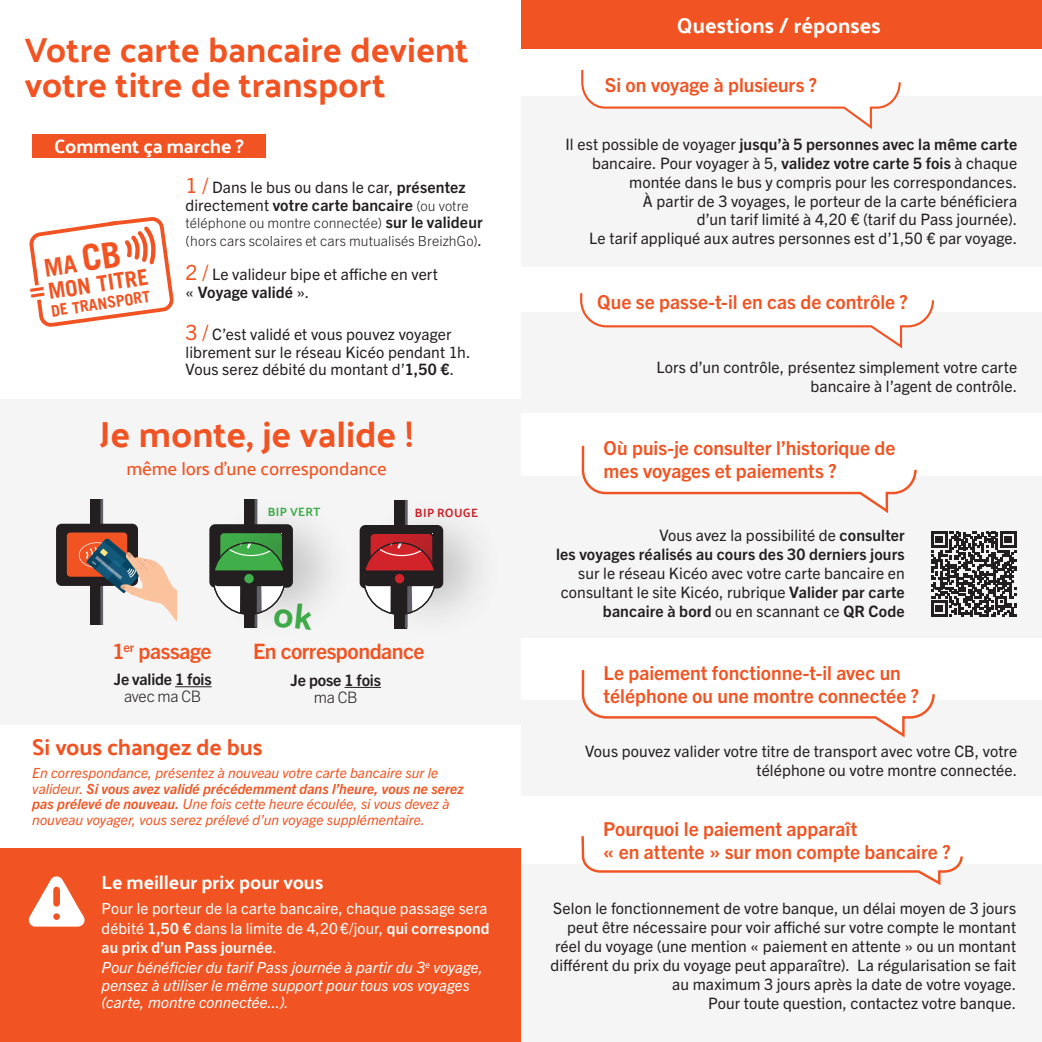
<style>
.page{position:relative;width:1042px;height:1042px;background:#fff}
.page>*{position:absolute;margin:0;border:0;box-sizing:border-box;transform-origin:0 0}
.t1{font:36.23px "Palanquin Dark";color:#f15422}
.t2{font:35px/35.2px "Palanquin Dark";color:#f15422}
.t3{font:700 24.5px "Trade Gothic LT";color:#f15422}
.t4{font:22.75px "Palanquin Dark";letter-spacing:-.01em;color:#f15422}
.t5{font:700 22.22px "Trade Gothic LT";color:#f15422}
.t6{font:21.35px "Palanquin Dark";letter-spacing:.005em;color:#fff}
.t7{font:700 21.18px "Trade Gothic Next LT Pro";letter-spacing:-.025em;color:#f15422}
.t8{font:700 19.25px/23.1px "Trade Gothic Next LT Pro";color:#f15422}
.t9{font:19.25px "Palanquin Dark";letter-spacing:-.005em;color:#fff}
.t10{font:500 18.38px "Palanquin";letter-spacing:-.01em;color:#f15422}
.t11{font:700 15.92px "Trade Gothic LT";color:#f15422}
.t12{font:15.75px/18.9px "Trade Gothic Next LT Pro";letter-spacing:.005em;color:#231f20;text-align:right}
.t13{font:700 15.75px/18.9px "Trade Gothic Next LT Pro";letter-spacing:.005em;color:#231f20;text-align:right}
.t14{font:700 15.75px "Trade Gothic Next LT Pro";letter-spacing:-.015em;color:#231f20}
.t15{font:300 15.75px "Trade Gothic Next LT Pro";letter-spacing:-.02em;color:#231f20}
.t16{font:15.4px/19.8px "Trade Gothic Next LT Pro";letter-spacing:.005em;color:#fff}
.t17{font:italic 15.4px/17.5px "Trade Gothic Next LT Pro";color:#fff}
.t18{font:italic 14px/15.8px "Trade Gothic Next LT Pro";letter-spacing:.005em;color:#f15422}
.t19{font:300 14px/17.5px "Trade Gothic Next LT Pro";letter-spacing:.01em;color:#231f20}
.t20{font:12.08px "Palanquin Dark";letter-spacing:.025em;color:#d1232a}
.t21{font:12.08px "Palanquin Dark";letter-spacing:.03em;color:#40ae49}
.s1{font-size:35.7px}
.s2{font-size:21px;color:#f15422}
.s3{font-weight:700}
.s4{font-weight:300;font-size:14px}
.s5{font-weight:700;font-size:15.75px}
.s6{font-weight:400;font-size:15.75px}
.s7{font-style:italic}
.s8{font-weight:400}
</style>
<div class="page">
<div style="left:0;top:848px;width:521px;height:194px;background:#f15422"></div>
<div style="left:521px;top:0;width:521px;height:49px;background:#f15422"></div>
<div style="left:521px;top:96px;width:521px;height:170px;background:#f5f5f6"></div>
<svg style="left:581px;top:70px;width:320px;height:59px"></svg>
<div style="left:521px;top:312px;width:521px;height:100px;background:#f5f5f6"></div>
<svg style="left:580px;top:293px;width:354px;height:56px"></svg>
<div style="left:521px;top:700px;width:521px;height:96px;background:#f5f5f6"></div>
<svg style="left:581px;top:670px;width:354px;height:68px"></svg>
<div style="left:32px;top:134px;width:234px;height:24px;background:#f15422"></div>
<div style="left:0;top:399px;width:521px;height:326px;background:#f5f5f6"></div>
<div style="left:359px;top:494px;width:147px;height:147px;background:#231f20;opacity:.23"></div>
<svg style="left:364px;top:542px;width:72px;height:72px"></svg>
<div style="left:395px;top:574px;width:9px;height:9px;background:#d1232a;border-radius:50%"></div>
<div style="left:363px;top:542px;width:73px;height:73px;border:1px solid #231f20;border-radius:50%"></div>
<div style="left:208px;top:494px;width:147px;height:147px;background:#231f20;opacity:.23"></div>
<div style="left:90px;top:499px;width:12px;height:126px;background:#231f20"></div>
<hr style="left:100px;top:585px;width:3px;height:40px;background:#616069">
<hr style="left:100px;top:499px;width:3px;height:37px;background:#616069">
<div style="left:56px;top:524px;width:82px;height:62px;background:#231f20;border-radius:6px"></div>
<div style="left:67px;top:532px;width:60px;height:45px;background:#f15422;border-radius:4px"></div>
<svg style="left:79px;top:538px;width:98px;height:83px"></svg>
<hr style="left:175px;top:686px;width:37px;height:1px;background:#231f20">
<hr style="left:344px;top:687px;width:37px;height:1px;background:#231f20">
<svg style="left:28px;top:876px;width:57px;height:50px"></svg>
<div style="left:521px;top:476px;width:521px;height:162px;background:#f5f5f6"></div>
<svg style="left:581px;top:445px;width:336px;height:68px"></svg>
<div style="left:521px;top:864px;width:521px;height:178px;background:#f5f5f6"></div>
<svg style="left:581px;top:836px;width:382px;height:49px"></svg>
<svg style="left:931px;top:532px;width:85px;height:85px"></svg>
<svg style="left:213px;top:542px;width:101px;height:88px"></svg>
<svg style="left:29px;top:217px;width:145px;height:110px"></svg>
<h2 class="t2" style="left:25px;top:32px;width:445px">Votre carte bancaire devient votre titre de transport</h2>
<p class="t9" style="left:54px;top:135px;width:191px">Comment ça marche ?</p>
<h3 class="t3" style="left:42px;top:253px;width:80px;rotate:-8deg">MA <span class="s1">CB</span></h3>
<h3 class="t5" style="left:46px;top:278px;width:102px;rotate:-9deg">MON TITRE</h3>
<p class="t11" style="left:50px;top:302px;width:101px;rotate:-9deg">DE TRANSPORT</p>
<p class="t12" style="left:186px;top:178px;width:285px;line-height:17.5px;text-align:left"><span class="s2">1 /</span> Dans le bus ou dans le car, <span class="s3">présentez </span>directement <span class="s3">votre carte bancaire</span> <span class="s4">(ou votre</span></p>
<p class="t19" style="left:186px;top:214px;width:298px">téléphone ou montre connectée) <span class="s5">sur le valideur </span>(hors cars scolaires et cars mutualisés BreizhGo)<span class="s6">.</span></p>
<p class="t12" style="left:186px;top:264px;width:254px;line-height:17.5px;text-align:left"><span class="s2">2 /</span> Le valideur bipe et affiche en vert « <span class="s3">Voyage validé</span> ».</p>
<p class="t12" style="left:186px;top:325px;width:286px;line-height:17.5px;text-align:left"><span class="s2">3 /</span> C’est validé et vous pouvez voyager librement sur le réseau Kicéo pendant 1h.<br>Vous serez débité du montant d’<span class="s3">1,50 €</span>.</p>
<h1 class="t1" style="left:100px;top:413px;width:316px">Je monte, je valide !</h1>
<p class="t10" style="left:126px;top:457px;width:262px">même lors d’une correspondance</p>
<p class="t21" style="left:268px;top:505px;width:54px">BIP VERT</p>
<p class="t20" style="left:415px;top:506px;width:65px">BIP ROUGE</p>
<h3 class="t7" style="left:113px;top:636px;width:100px">1<sup>er</sup> passage</h3>
<h3 class="t7" style="left:253px;top:637px;width:173px">En correspondance</h3>
<p class="t14" style="left:114px;top:668px;width:99px">Je valide 1 fois</p>
<p class="t15" style="left:124px;top:685px;width:79px">avec ma CB</p>
<h3 class="t4" style="left:32px;top:734px;width:232px">Si vous changez de bus</h3>
<p class="t13" style="left:291px;top:669px;width:92px">Je pose 1 fois</p>
<p class="t15" style="left:314px;top:686px;width:45px">ma CB</p>
<p class="t18" style="left:32px;top:764px;width:433px">En correspondance, présentez à nouveau votre carte bancaire sur le valideur. <span class="s3">Si vous avez validé précédemment dans l’heure, vous ne serez pas prélevé de nouveau.</span> Une fois cette heure écoulée, si vous devez à nouveau voyager, vous serez prélevé d’un voyage supplémentaire.</p>
<p class="t9" style="left:102px;top:871px;width:223px">Le meilleur prix pour vous</p>
<p class="t16" style="left:102px;top:897px;width:389px">Pour le porteur de la carte bancaire, chaque passage sera débité <span class="s3">1,50 €</span> dans la limite de 4,20€/jour, <span class="s3">qui correspond au prix d’un Pass journée</span>.<br><span class="s7">Pour bénéficier du tarif Pass journée à partir du 3</span><sup>e</sup> <span class="s7">voyage,</span></p>
<p class="t17" style="left:102px;top:975px;width:370px">pensez à utiliser le même support pour tous vos voyages (carte, montre connectée...).</p>
<h3 class="t6" style="left:677px;top:13px;width:205px">Questions / réponses</h3>
<p class="t8" style="left:605px;top:72px;width:214px">Si on voyage à plusieurs ?</p>
<p class="t12" style="left:565px;top:134px;width:453px">Il est possible de voyager <span class="s3">jusqu’à 5 personnes avec la même carte </span>bancaire. Pour voyager à 5, <span class="s3">validez votre carte 5 fois</span> à chaque montée dans le bus y compris pour les correspondances.<br>À partir de 3 voyages, le porteur de la carte bénéficiera<br>d’un tarif limité à 4,20 € (tarif du Pass journée).<br>Le tarif appliqué aux autres personnes est d’1,50 € par voyage.</p>
<p class="t8" style="left:597px;top:289px;width:312px">Que se passe-t-il en cas de contrôle ?</p>
<p class="t12" style="left:656px;top:357px;width:362px">Lors d’un contrôle, présentez simplement votre carte bancaire à l’agent de contrôle.</p>
<p class="t8" style="left:603px;top:435px;width:293px">Où puis-je consulter l’historique de mes voyages et paiements ?</p>
<p class="t13" style="left:556px;top:525px;width:350px"><span class="s8">Vous avez la possibilité de</span> consulter<br>les voyages réalisés au cours des 30 derniers jours</p>
<p class="t12" style="left:561px;top:563px;width:345px">sur le réseau Kicéo avec votre carte bancaire en consultant le site Kicéo, rubrique <span class="s3">Valider par carte bancaire à bord</span> ou en scannant ce <span class="s3">QR Code</span></p>
<p class="t8" style="left:603px;top:660px;width:317px">Le paiement fonctionne-t-il avec un téléphone ou une montre connectée ?</p>
<p class="t12" style="left:585px;top:741px;width:433px">Vous pouvez valider votre titre de transport avec votre CB, votre téléphone ou votre montre connectée.</p>
<p class="t8" style="left:603px;top:815px;width:349px">Pourquoi le paiement apparaît<br>« en attente » sur mon compte bancaire ?</p>
<p class="t12" style="left:550px;top:898px;width:467px">Selon le fonctionnement de votre banque, un délai moyen de 3 jours peut être nécessaire pour voir affiché sur votre compte le montant réel du voyage (une mention « paiement en attente » ou un montant différent du prix du voyage peut apparaître). La régularisation se fait au maximum 3 jours après la date de votre voyage.<br>Pour toute question, contactez votre banque.</p>
</div>
